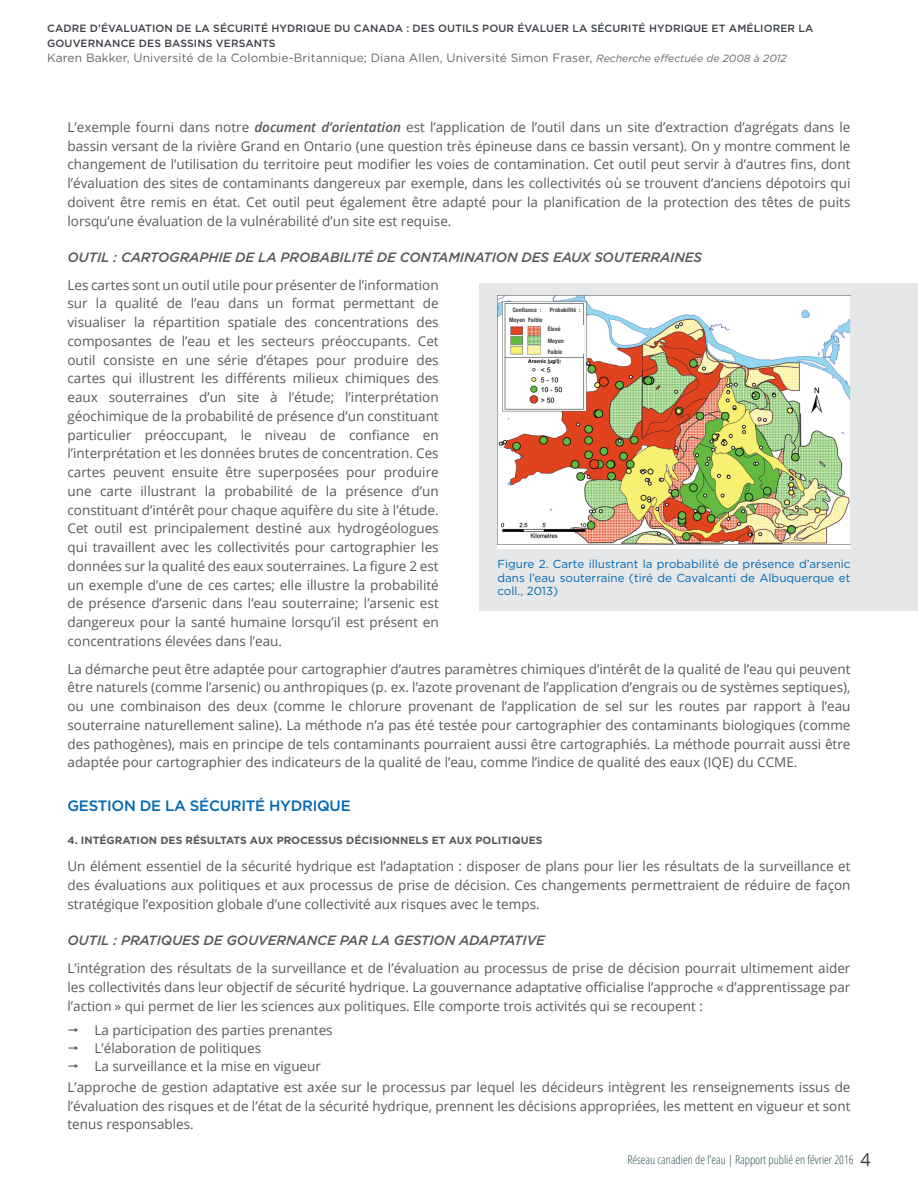
<style>
.page{position:relative;width:918px;height:1188px;background:#fff}
.page>*{position:absolute;margin:0;border:0;box-sizing:border-box;transform-origin:0 0}
.Interior_H3{font:500 15px "Gotham";letter-spacing:-.02em;color:#0067b1}
.Interior_Body{font:13.5px/18.8px "Open Sans";color:#58585a;text-align:justify}
.Interior_H4{font:italic 500 13.5px "Gotham";letter-spacing:-.01em;color:#58585a}
.t1{font:12px "Gotham";letter-spacing:.01em;color:#67666b}
.t2{font:300 condensed 12px "Open Sans";color:#345159}
.Figure_Callouts{font:11.7px/13.5px "Gotham";color:#0067b1;text-align:justify}
.t3{font:500 10.5px/15px "Gotham";letter-spacing:.01em;color:#3b4046}
.Interior_H5{font:700 10.5px "Gotham";color:#57585d}
.Table_Content{font:700 condensed 6px "Helvetica Neue";letter-spacing:.01em;color:#3b4046}
.s1{font-style:italic;font-size:10.5px}
.s2{font-weight:600;font-style:italic}
.s3{font-weight:400;font-stretch:normal;font-size:18px;color:#3b4046}
</style>
<div class="page">
<div style="left:479px;top:284px;width:439px;height:327px;background:#e6e7e8"></div>
<img style="left:497px;top:296px;width:353px;height:252px">
<div style="left:509px;top:305px;width:36px;height:9px;background:#fff"></div>
<div style="left:509px;top:314px;width:36px;height:9px;background:#fff"></div>
<div style="left:548px;top:326px;width:35px;height:28px;background:#fff"></div>
<div style="left:547px;top:305px;width:36px;height:9px;background:#fff"></div>
<p class="t3" style="left:47px;top:20px;width:768px">CADRE D’ÉVALUATION DE LA SÉCURITÉ HYDRIQUE DU CANADA : DES OUTILS POUR ÉVALUER LA SÉCURITÉ HYDRIQUE ET AMÉLIORER LA<br>GOUVERNANCE DES BASSINS VERSANTS</p>
<p class="t1" style="left:47px;top:51px;width:741px">Karen Bakker, Université de la Colombie-Britannique; Diana Allen, Université Simon Fraser, <span class="s1">Recherche effectuée de 2008 à 2012</span></p>
<p class="Interior_Body" style="left:68px;top:117px;width:785px">L’exemple fourni dans notre <span class="s2">document d’orientation</span> est l’application de l’outil dans un site d’extraction d’agrégats dans le bassin versant de la rivière Grand en Ontario (une question très épineuse dans ce bassin versant). On y montre comment le changement de l’utilisation du territoire peut modifier les voies de contamination. Cet outil peut servir à d’autres fins, dont l’évaluation des sites de contaminants dangereux par exemple, dans les collectivités où se trouvent d’anciens dépotoirs qui doivent être remis en état. Cet outil peut également être adapté pour la planification de la protection des têtes de puits lorsqu’une évaluation de la vulnérabilité d’un site est requise.</p>
<p class="Interior_H4" style="left:68px;top:248px;width:636px">OUTIL : CARTOGRAPHIE DE LA PROBABILITÉ DE CONTAMINATION DES EAUX SOUTERRAINES</p>
<p class="Interior_Body" style="left:68px;top:275px;width:373px">Les cartes sont un outil utile pour présenter de l’information sur la qualité de l’eau dans un format permettant de visualiser la répartition spatiale des concentrations des composantes de l’eau et les secteurs préoccupants. Cet outil consiste en une série d’étapes pour produire des cartes qui illustrent les différents milieux chimiques des eaux souterraines d’un site à l’étude; l’interprétation géochimique de la probabilité de présence d’un constituant particulier préoccupant, le niveau de confiance en l’interprétation et les données brutes de concentration. Ces cartes peuvent ensuite être superposées pour produire une carte illustrant la probabilité de la présence d’un constituant d’intérêt pour chaque aquifère du site à l’étude.<br>Cet outil est principalement destiné aux hydrogéologues qui travaillent avec les collectivités pour cartographier les données sur la qualité des eaux souterraines. La figure 2 est un exemple d’une de ces cartes; elle illustre la probabilité de présence d’arsenic dans l’eau souterraine; l’arsenic est dangereux pour la santé humaine lorsqu’il est présent en concentrations élevées dans l’eau.</p>
<p class="Interior_Body" style="left:68px;top:659px;width:785px">La démarche peut être adaptée pour cartographier d’autres paramètres chimiques d’intérêt de la qualité de l’eau qui peuvent être naturels (comme l’arsenic) ou anthropiques (p. ex. l’azote provenant de l’application d’engrais ou de systèmes septiques), ou une combinaison des deux (comme le chlorure provenant de l’application de sel sur les routes par rapport à l’eau souterraine naturellement saline). La méthode n’a pas été testée pour cartographier des contaminants biologiques (comme des pathogènes), mais en principe de tels contaminants pourraient aussi être cartographiés. La méthode pourrait aussi être adaptée pour cartographier des indicateurs de la qualité de l’eau, comme l’indice de qualité des eaux (IQE) du CCME.</p>
<p class="Interior_H3" style="left:68px;top:796px;width:285px">GESTION DE LA SÉCURITÉ HYDRIQUE</p>
<p class="Interior_H5" style="left:68px;top:833px;width:476px">4. INTÉGRATION DES RÉSULTATS AUX PROCESSUS DÉCISIONNELS ET AUX POLITIQUES</p>
<p class="Interior_Body" style="left:68px;top:857px;width:785px">Un élément essentiel de la sécurité hydrique est l’adaptation : disposer de plans pour lier les résultats de la surveillance et des évaluations aux politiques et aux processus de prise de décision. Ces changements permettraient de réduire de façon stratégique l’exposition globale d’une collectivité aux risques avec le temps.</p>
<p class="Interior_H4" style="left:68px;top:932px;width:479px">OUTIL : PRATIQUES DE GOUVERNANCE PAR LA GESTION ADAPTATIVE</p>
<p class="Interior_Body" style="left:68px;top:958px;width:785px">L’intégration des résultats de la surveillance et de l’évaluation au processus de prise de décision pourrait ultimement aider les collectivités dans leur objectif de sécurité hydrique. La gouvernance adaptative officialise l’approche « d’apprentissage par l’action » qui permet de lier les sciences aux politiques. Elle comporte trois activités qui se recoupent :</p>
<p class="Interior_Body" style="left:94px;top:1021px;width:240px">La participation des parties prenantes</p>
<p class="Interior_Body" style="left:94px;top:1038px;width:168px">L’élaboration de politiques</p>
<p class="Interior_Body" style="left:94px;top:1056px;width:228px">La surveillance et la mise en vigueur</p>
<p class="Interior_Body" style="left:68px;top:1077px;width:785px">L’approche de gestion adaptative est axée sur le processus par lequel les décideurs intègrent les renseignements issus de l’évaluation des risques et de l’état de la sécurité hydrique, prennent les décisions appropriées, les mettent en vigueur et sont tenus responsables.</p>
<p class="Table_Content" style="left:550px;top:305px;width:32px">Probabilité :</p>
<p class="Table_Content" style="left:513px;top:305px;width:30px">Confiance :</p>
<p class="Table_Content" style="left:509px;top:314px;width:35px">Moyen Faible</p>
<p class="Table_Content" style="left:548px;top:324px;width:14px">Élevé</p>
<p class="Table_Content" style="left:548px;top:336px;width:18px">Moyen</p>
<p class="Table_Content" style="left:548px;top:347px;width:16px">Faible</p>
<p class="Figure_Callouts" style="left:497px;top:557px;width:355px">Figure 2. Carte illustrant la probabilité de présence d’arsenic dans l’eau souterraine (tiré de Cavalcanti de Albuquerque et coll., 2013)</p>
<p class="t2" style="left:627px;top:1152px;width:245px">Réseau canadien de l’eau | Rapport publié en février 2016 <span class="s3">4</span></p>
</div>
